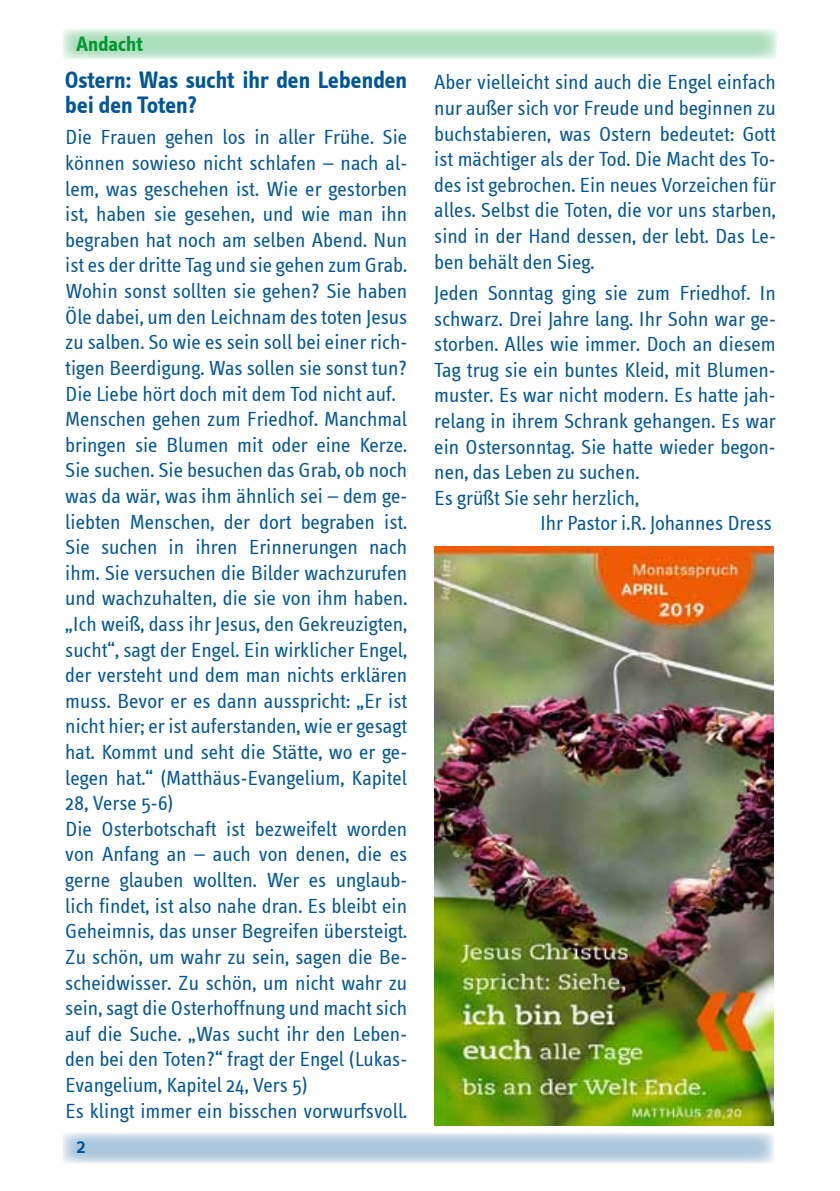
<style>
.page{position:relative;width:840px;height:1191px;background:#fff}
.page>*{position:absolute;margin:0;border:0;box-sizing:border-box;transform-origin:0 0}
.t1{font:700 24px/25.6px "Info Text";color:#005698}
.t2{font:21px/25.6px "Info Text Normal";color:#005698}
.t3{font:700 21px "Info Text";color:#009932}
.t4{font:600 21px "Info Text";color:#005698}
</style>
<div class="page">
<svg style="left:63px;top:1133px;width:710px;height:30px;fill:#b3cce0"></svg>
<svg style="left:63px;top:29px;width:714px;height:30px;fill:#b3e0c1"></svg>
<img style="left:434px;top:546px;width:338px;height:579px">
<p class="t3" style="left:77px;top:32px;width:68px">Andacht</p>
<p class="t1" style="left:65px;top:67px;width:343px">Ostern: Was sucht ihr den Lebenden bei den Toten?</p>
<p class="t2" style="left:65px;top:125px;width:343px">Die Frauen gehen los in aller Frühe. Sie können sowieso nicht schlafen – nach al&shy;lem, was geschehen ist. Wie er gestorben ist, haben sie gesehen, und wie man ihn begraben hat noch am selben Abend. Nun ist es der dritte Tag und sie gehen zum Grab.<br>Wohin sonst sollten sie gehen? Sie haben Öle dabei, um den Leichnam des toten Jesus zu salben. So wie es sein soll bei einer rich&shy;tigen Beerdigung. Was sollen sie sonst tun?<br>Die Liebe hört doch mit dem Tod nicht auf.<br>Menschen gehen zum Friedhof. Manchmal bringen sie Blumen mit oder eine Kerze.<br>Sie suchen. Sie besuchen das Grab, ob noch was da wär, was ihm ähnlich sei – dem ge&shy;liebten Menschen, der dort begraben ist.<br>Sie suchen in ihren Erinnerungen nach ihm. Sie versuchen die Bilder wachzurufen und wachzuhalten, die sie von ihm haben. „Ich weiß, dass ihr Jesus, den Gekreuzigten, sucht“, sagt der Engel. Ein wirklicher Engel, der versteht und dem man nichts erklären muss. Bevor er es dann ausspricht: „Er ist nicht hier; er ist auferstanden, wie er gesagt hat. Kommt und seht die Stätte, wo er ge&shy;legen hat.“ (Matthäus-Evangelium, Kapitel 28, Verse 5-6)<br>Die Osterbotschaft ist bezweifelt worden von Anfang an – auch von denen, die es gerne glauben wollten. Wer es unglaub&shy;lich findet, ist also nahe dran. Es bleibt ein Geheimnis, das unser Begreifen übersteigt.<br>Zu schön, um wahr zu sein, sagen die Be&shy;scheidwisser. Zu schön, um nicht wahr zu sein, sagt die Osterhoffnung und macht sich auf die Suche. „Was sucht ihr den Leben&shy;den bei den Toten?“ fragt der Engel (Lukas-Evangelium, Kapitel 24, Vers 5)<br>Es klingt immer ein bisschen vorwurfsvoll.</p>
<p class="t4" style="left:77px;top:1133px;width:11px">2</p>
<p class="t2" style="left:434px;top:70px;width:343px;text-align:justify">Aber vielleicht sind auch die Engel einfach nur außer sich vor Freude und beginnen zu buchstabieren, was Ostern bedeutet: Gott ist mächtiger als der Tod. Die Macht des To&shy;des ist gebrochen. Ein neues Vorzeichen für alles. Selbst die Toten, die vor uns starben, sind in der Hand dessen, der lebt. Das Le&shy;ben behält den Sieg.</p>
<p class="t2" style="left:434px;top:280px;width:343px">Jeden Sonntag ging sie zum Friedhof. In</p>
<p class="t2" style="left:434px;top:306px;width:343px">schwarz. Drei Jahre lang. Ihr Sohn war ge-</p>
<p class="t2" style="left:434px;top:332px;width:343px">storben. Alles wie immer. Doch an diesem</p>
<p class="t2" style="left:434px;top:357px;width:343px">Tag trug sie ein buntes Kleid, mit Blumen-</p>
<p class="t2" style="left:434px;top:383px;width:343px">muster. Es war nicht modern. Es hatte jah-</p>
<p class="t2" style="left:434px;top:408px;width:343px">relang in ihrem Schrank gehangen. Es war</p>
<p class="t2" style="left:434px;top:434px;width:343px">ein Ostersonntag. Sie hatte wieder begon-</p>
<p class="t2" style="left:434px;top:460px;width:206px">nen, das Leben zu suchen.</p>
<p class="t2" style="left:434px;top:485px;width:206px">Es grüßt Sie sehr herzlich,</p>
<p class="t2" style="left:539px;top:511px;width:233px">Ihr Pastor i.R. Johannes Dress</p>
</div>
